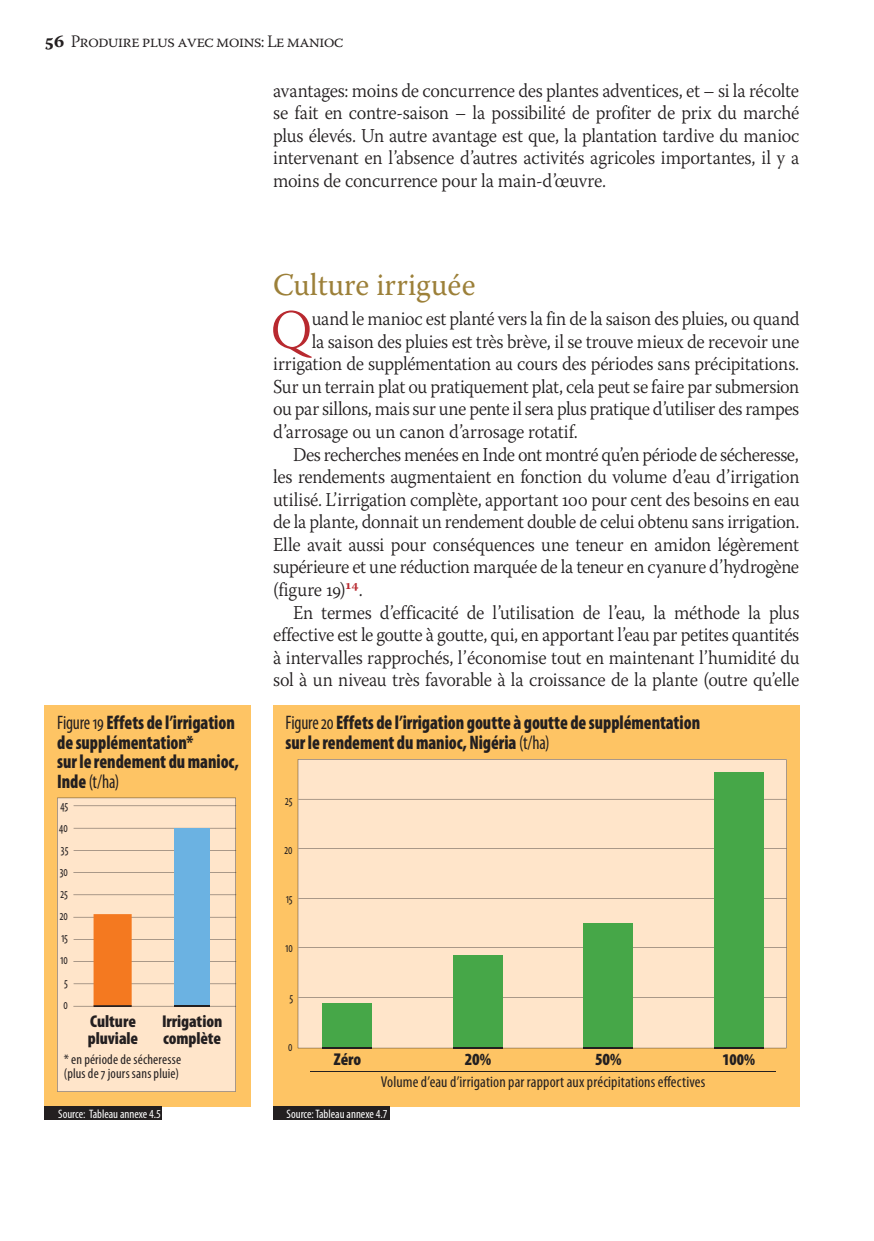
<style>
.page{position:relative;width:874px;height:1241px;background:#fff}
.page>*{position:absolute;margin:0;border:0;box-sizing:border-box;transform-origin:0 0}
.t1{font:300 54.77px "Warnock Pro";color:#b8292f;scale:.96 1}
.t2{font:31.5px "Warnock Pro";color:#9c8039;scale:.96 1}
.t3{font:300 19.6px/22.6px "Warnock Pro";letter-spacing:-.015em;color:#231f20;text-align:justify;scale:.94 1}
.t4{font:900 condensed 19.6px/19.6px "Myriad Pro";letter-spacing:-.005em;color:#231f20;scale:.9 1}
.t5{font:300 17.5px "Warnock Pro";letter-spacing:-.05em;color:#231f20}
.t6{font:900 condensed 17.15px/17.5px "Myriad Pro";letter-spacing:-.005em;color:#231f20}
.t7{font:900 condensed 16.45px "Myriad Pro";color:#231f20}
.t8{font:condensed 15.75px "Myriad Pro";letter-spacing:.01em;color:#231f20}
.t9{font:condensed 14px/14px "Myriad Pro";letter-spacing:.01em;color:#231f20}
.t10{font:condensed 14px/22.1px "Myriad Pro";letter-spacing:.01em;color:#231f20;scale:.81 1}
.t11{font:condensed 12.25px "Myriad Pro";color:#fff}
.s1{font-weight:700;font-size:19.25px}
.s2{font-weight:400}
</style>
<div class="page">
<div style="left:45px;top:704px;width:206px;height:402px;background:#fec464"></div>
<div style="left:57px;top:798px;width:179px;height:293px;background:#ffe5ca"></div>
<svg style="left:73px;top:806px;width:163px;height:1px"></svg>
<svg style="left:73px;top:828px;width:163px;height:1px"></svg>
<svg style="left:73px;top:850px;width:163px;height:1px"></svg>
<svg style="left:73px;top:895px;width:163px;height:1px"></svg>
<svg style="left:73px;top:872px;width:163px;height:1px"></svg>
<div style="left:174px;top:828px;width:36px;height:177px;background:#6bb2e2"></div>
<svg style="left:73px;top:914px;width:163px;height:93px"></svg>
<hr style="left:174px;top:1005px;width:36px;height:2px;background:#231f20">
<hr style="left:93px;top:1005px;width:39px;height:2px;background:#231f20">
<div style="left:45px;top:1106px;width:117px;height:14px;background:#231f20"></div>
<div style="left:273px;top:704px;width:526px;height:402px;background:#fec464"></div>
<div style="left:298px;top:759px;width:488px;height:289px;background:#ffe5ca"></div>
<svg style="left:298px;top:848px;width:488px;height:1px"></svg>
<svg style="left:298px;top:799px;width:488px;height:1px"></svg>
<svg style="left:298px;top:898px;width:488px;height:1px"></svg>
<svg style="left:298px;top:947px;width:488px;height:1px"></svg>
<svg style="left:298px;top:997px;width:488px;height:1px"></svg>
<div style="left:322px;top:1003px;width:50px;height:45px;background:#46a748"></div>
<div style="left:452px;top:955px;width:50px;height:93px;background:#46a748"></div>
<div style="left:583px;top:922px;width:49px;height:126px;background:#46a748"></div>
<div style="left:713px;top:772px;width:50px;height:276px;background:#46a748"></div>
<hr style="left:583px;top:1047px;width:49px;height:2px;background:#231f20">
<hr style="left:452px;top:1047px;width:50px;height:2px;background:#231f20">
<hr style="left:322px;top:1047px;width:50px;height:2px;background:#231f20">
<hr style="left:713px;top:1047px;width:50px;height:2px;background:#231f20">
<div style="left:273px;top:1106px;width:116px;height:14px;background:#231f20"></div>
<hr style="left:310px;top:1071px;width:465px;height:1px;background:#231f20">
<p class="t5" style="left:45px;top:34px;width:300px"><span class="s1">56</span> Produire plus avec moins: Le manioc</p>
<p class="t3" style="left:273px;top:81px;width:561px">avantages: moins de concurrence des plantes adventices, et – si la récolte se fait en contre-saison – la possibilité de profiter de prix du marché plus élevés. Un autre avantage est que, la plantation tardive du manioc intervenant en l’absence d’autres activités agricoles importantes, il y a moins de concurrence pour la main-d’œuvre.</p>
<p class="t4" style="left:57px;top:714px;width:203px"><span class="s2">Figure 19</span> Effets de l’irrigation de supplémentation*<br>sur le rendement du manioc,<br>Inde <span class="s2">(t/ha)</span></p>
<p class="t10" style="left:59px;top:795px;width:13px">45<br>40</p>
<p class="t10" style="left:61px;top:839px;width:11px">35</p>
<p class="t10" style="left:60px;top:861px;width:12px;text-align:center">30<br>25<br>20<br>15<br>10<br>5</p>
<p class="t10" style="left:64px;top:994px;width:7px">0</p>
<p class="t6" style="left:88px;top:1013px;width:52px">Culture pluviale</p>
<p class="t6" style="left:162px;top:1013px;width:62px">Irrigation complète</p>
<p class="t9" style="left:64px;top:1053px;width:119px">* en périodede sécheresse (plus de 7 jours sans pluie)</p>
<p class="t11" style="left:58px;top:1109px;width:104px">Source: Tableau annexe 4.5</p>
<h2 class="t2" style="left:273px;top:273px;width:212px">Culture irriguée</h2>
<h1 class="t1" style="left:271px;top:308px;width:44px">Q</h1>
<p class="t3" style="left:311px;top:309px;width:520px">uand le manioc est planté vers la fin de la saison des pluies, ou quand</p>
<p class="t3" style="left:311px;top:332px;width:520px">la saison des pluies est très brève, il se trouve mieux de recevoir une</p>
<p class="t3" style="left:273px;top:354px;width:561px">irrigation de supplémentation au cours des périodes sans précipitations.</p>
<p class="t3" style="left:273px;top:377px;width:561px">Sur un terrain plat ou pratiquement plat, cela peut se faire par submersion</p>
<p class="t3" style="left:273px;top:399px;width:561px">ou par sillons, mais sur une pente il sera plus pratique d’utiliser des rampes</p>
<p class="t3" style="left:273px;top:422px;width:326px">d’arrosage ou un canon d’arrosage rotatif.</p>
<p class="t3" style="left:293px;top:445px;width:539px">Des recherches menées en Inde ont montré qu’en période de sécheresse,</p>
<p class="t3" style="left:273px;top:467px;width:561px">les rendements augmentaient en fonction du volume d’eau d’irrigation</p>
<p class="t3" style="left:273px;top:490px;width:561px">utilisé. L’irrigation complète, apportant 100 pour cent des besoins en eau</p>
<p class="t3" style="left:273px;top:512px;width:561px">de la plante, donnait un rendement double de celui obtenu sans irrigation.</p>
<p class="t3" style="left:273px;top:535px;width:560px">Elle avait aussi pour conséquences une teneur en amidon légèrement</p>
<p class="t3" style="left:273px;top:557px;width:561px">supérieure et une réduction marquée de la teneur en cyanure d’hydrogène</p>
<p class="t3" style="left:273px;top:580px;width:97px">(figure 19)<sup>14</sup>.</p>
<p class="t3" style="left:293px;top:603px;width:540px">En termes d’efficacité de l’utilisation de l’eau, la méthode la plus</p>
<p class="t3" style="left:273px;top:625px;width:561px">effective est le goutte à goutte, qui, en apportant l’eau par petites quantités</p>
<p class="t3" style="left:273px;top:648px;width:561px">à intervalles rapprochés, l’économise tout en maintenant l’humidité du</p>
<p class="t3" style="left:273px;top:670px;width:561px">sol à un niveau très favorable à la croissance de la plante (outre qu’elle</p>
<p class="t4" style="left:285px;top:714px;width:462px"><span class="s2">Figure 20</span> Effets de l’irrigation goutte à goutte de supplémentation sur le rendement du manioc, Nigéria <span class="s2">(t/ha)</span></p>
<p class="t10" style="left:285px;top:790px;width:11px">25</p>
<p class="t10" style="left:284px;top:839px;width:12px">20</p>
<p class="t10" style="left:286px;top:888px;width:10px">15</p>
<p class="t10" style="left:285px;top:937px;width:11px">10</p>
<p class="t10" style="left:289px;top:987px;width:6px">5</p>
<p class="t10" style="left:288px;top:1036px;width:7px">0</p>
<p class="t6" style="left:334px;top:1051px;width:29px">Zéro</p>
<p class="t6" style="left:464px;top:1051px;width:28px">20%</p>
<p class="t6" style="left:595px;top:1051px;width:28px">50%</p>
<p class="t7" style="left:722px;top:1053px;width:34px">100%</p>
<p class="t8" style="left:381px;top:1075px;width:326px">Volumed’eaud’irrigation par rapportaux précipitations effectives</p>
<p class="t11" style="left:286px;top:1109px;width:102px">Source: Tableau annexe 4.7</p>
</div>
